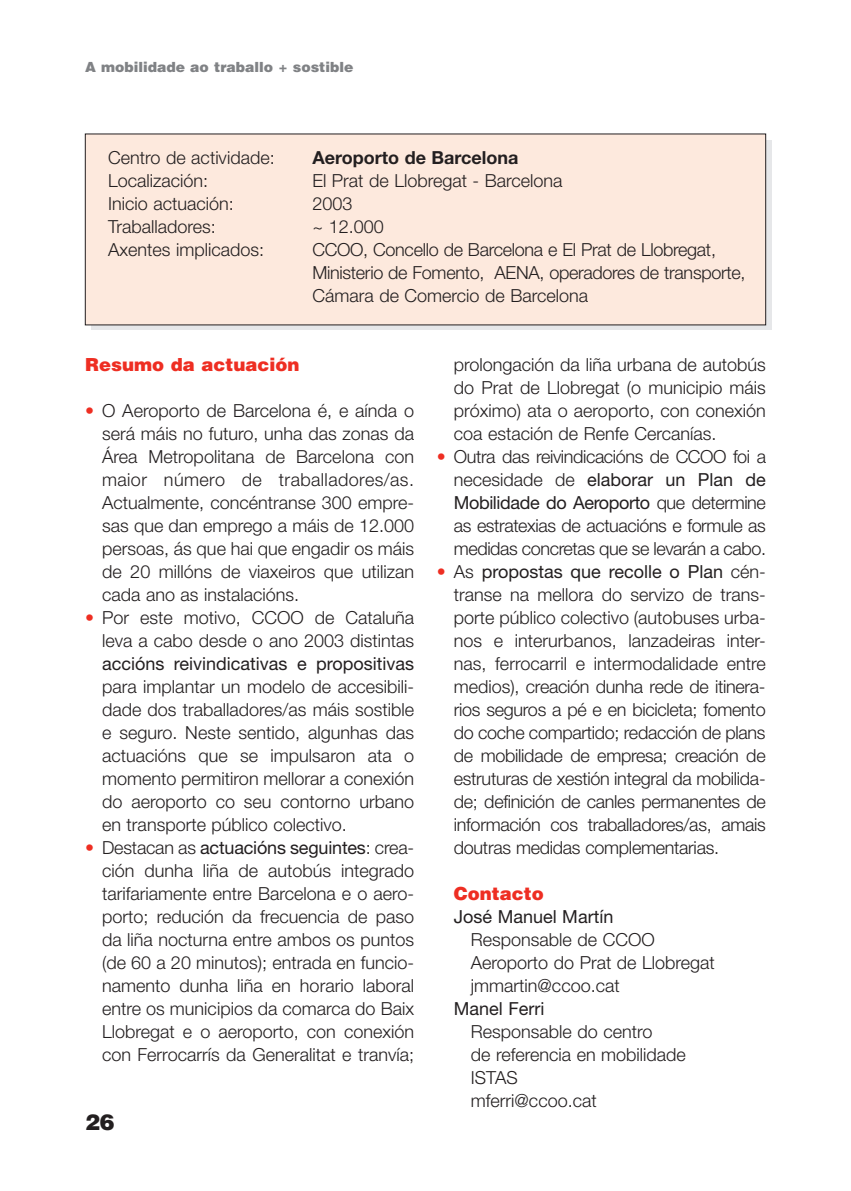
<style>
.page{position:relative;width:851px;height:1191px;background:#fff}
.page>*{position:absolute;margin:0;border:0;box-sizing:border-box;transform-origin:0 0}
.t1{font:900 22px "Helvetica";color:#231f20}
.t2{font:300 18px/23px "Helvetica Neue";color:#231f20;text-align:justify}
.t3{font:18px "Helvetica Neue";color:#231f20}
.t4{font:900 18px "Helvetica";color:#ee2e22}
.t5{font:700 18px "Helvetica Neue";color:#231f20}
.t6{font:900 14px "Helvetica";color:#808285}
.s1{color:#ee2e22}
.s2{font-weight:400}
</style>
<div class="page">
<svg style="left:91px;top:140px;width:680px;height:190px;background:#d1d2d3"></svg>
<div style="left:85px;top:134px;width:680px;height:191px;background:#fde9dd"></div>
<p class="t6" style="left:85px;top:59px;width:270px">A mobilidade ao traballo + sostible</p>
<p class="t2" style="left:108px;top:146px;width:168px">Centro de actividade:</p>
<p class="t5" style="left:312px;top:146px;width:208px">Aeroporto de Barcelona</p>
<p class="t2" style="left:108px;top:169px;width:102px">Localización:</p>
<p class="t2" style="left:312px;top:169px;width:251px">El Prat de Llobregat - Barcelona</p>
<p class="t2" style="left:108px;top:192px;width:127px">Inicio actuación:</p>
<p class="t2" style="left:312px;top:192px;width:42px">2003</p>
<p class="t2" style="left:108px;top:215px;width:109px">Traballadores:</p>
<p class="t2" style="left:312px;top:215px;width:73px">~ 12.000</p>
<p class="t2" style="left:108px;top:238px;width:157px">Axentes implicados:</p>
<p class="t2" style="left:312px;top:238px;width:434px;text-align:left">CCOO, Concello de Barcelona e El Prat de Llobregat,<br>Ministerio de Fomento, AENA, operadores de transporte,<br>Cámara de Comercio de Barcelona</p>
<p class="t4" style="left:85px;top:354px;width:216px">Resumo da actuación</p>
<p class="t2" style="left:102px;top:399px;width:313px;text-indent:-17px"><span class="s1">•</span> O Aeroporto de Barcelona é, e aínda o será máis no futuro, unha das zonas da Área Metropolitana de Barcelona con maior número de traballadores/as.<br>Actualmente, concéntranse 300 empre&shy;sas que dan emprego a máis de 12.000 persoas, ás que hai que engadir os máis de 20 millóns de viaxeiros que utilizan cada ano as instalacións.</p>
<p class="t2" style="left:85px;top:606px;width:330px;text-align:right"><span class="s1">•</span> Por este motivo, CCOO de Cataluña leva a cabo desde o ano 2003 distintas</p>
<p class="t3" style="left:102px;top:653px;width:313px">accións reivindicativas e propositivas</p>
<p class="t2" style="left:102px;top:675px;width:313px">para implantar un modelo de accesibili&shy;dade dos traballadores/as máis sostible e seguro. Neste sentido, algunhas das actuacións que se impulsaron ata o momento permitiron mellorar a conexión do aeroporto co seu contorno urbano en transporte público colectivo.</p>
<p class="t2" style="left:102px;top:836px;width:313px;text-indent:-17px"><span class="s1">•</span> Destacan as <span class="s2">actuacións seguintes</span>: crea&shy;ción dunha liña de autobús integrado tarifariamente entre Barcelona e o aero&shy;porto; redución da frecuencia de paso da liña nocturna entre ambos os puntos (de 60 a 20 minutos); entrada en funcio&shy;namento dunha liña en horario laboral entre os municipios da comarca do Baix Llobregat e o aeroporto, con conexión con Ferrocarrís da Generalitat e tranvía;</p>
<p class="t1" style="left:85px;top:1110px;width:31px">26</p>
<p class="t2" style="left:454px;top:353px;width:313px">prolongación da liña urbana de autobús do Prat de Llobregat (o municipio máis próximo) ata o aeroporto, con conexión coa estación de Renfe Cercanías.</p>
<p class="t2" style="left:454px;top:445px;width:313px;text-indent:-17px"><span class="s1">•</span> Outra das reivindicacións de CCOO foi a necesidade de <span class="s2">elaborar un Plan de Mobilidade do Aeroporto</span> que determine as estratexias de actuacións e formule as medidas concretas que se levarán a cabo.</p>
<p class="t2" style="left:454px;top:560px;width:313px;text-indent:-17px"><span class="s1">•</span> As <span class="s2">propostas que recolle o Plan</span> cén&shy;transe na mellora do servizo de trans&shy;porte público colectivo (autobuses urba&shy;nos e interurbanos, lanzadeiras inter&shy;nas, ferrocarril e intermodalidade entre medios), creación dunha rede de itinera&shy;rios seguros a pé e en bicicleta; fomento do coche compartido; redacción de plans de mobilidade de empresa; creación de estruturas de xestión integral da mobilida&shy;de; definición de canles permanentes de información cos traballadores/as, amais doutras medidas complementarias.</p>
<p class="t4" style="left:454px;top:883px;width:92px">Contacto</p>
<p class="t3" style="left:454px;top:906px;width:161px">José Manuel Martín</p>
<p class="t2" style="left:471px;top:928px;width:245px;text-align:left">Responsable de CCOO<br>Aeroporto do Prat de Llobregat jmmartin@ccoo.cat</p>
<p class="t3" style="left:454px;top:998px;width:92px">Manel Ferri</p>
<p class="t2" style="left:471px;top:1020px;width:216px;text-align:left">Responsable do centro<br>de referencia en mobilidade<br>ISTAS<br>mferri@ccoo.cat</p>
</div>
